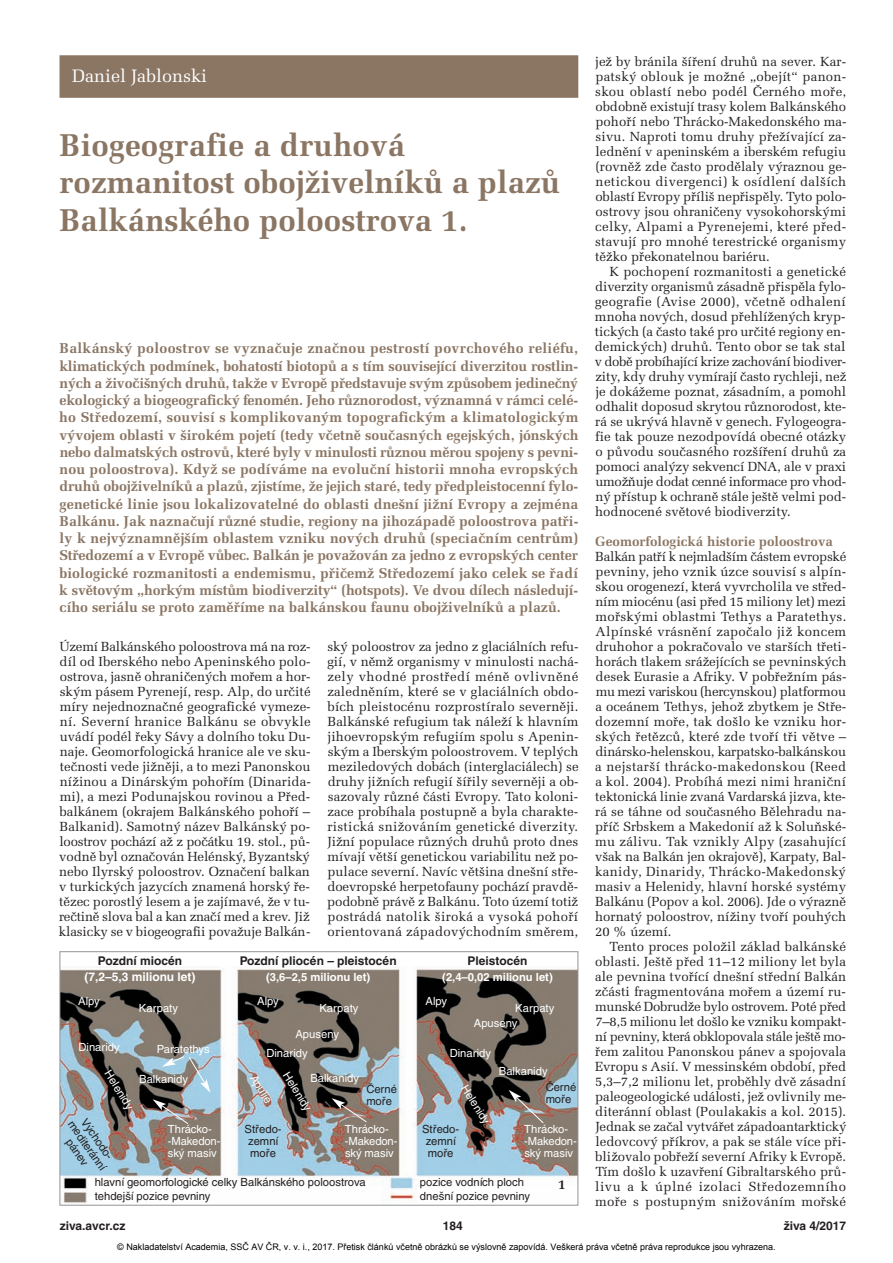
<style>
.page{position:relative;width:893px;height:1263px;background:#fff}
.page>*{position:absolute;margin:0;border:0;box-sizing:border-box;transform-origin:0 0}
.t1{font:700 31.5px/37.5px "Melior CE";color:#8b7664}
.t2{font:18px "Melior CE";color:#fff}
.t3{font:700 14.25px/17.2px "Melior CE";color:#8b7664;text-align:justify}
.t4{font:700 13.5px "Melior CE";color:#8b7664}
.t5{font:700 13.5px "Melior CE";color:#231f20}
.t6{font:13.2px/15px "Melior CE";color:#231f20;text-align:justify}
.t7{font:700 12px "Helvetica CE";color:#231f20}
.t8{font:700 12px "Helvetica CE";color:#fff}
.t9{font:11.25px/12px "Helvetica CE";color:#fff}
.t10{font:11.25px/12px "Helvetica CE";color:#231f20}
.t11{font:700 11.25px "Helvetica CE";color:#fff}
.t12{font:9px "Arial";color:#000}
</style>
<div class="page">
<img style="left:62px;top:966px;width:514px;height:237px">
<div style="left:60px;top:951px;width:518px;height:254px;border:1px solid #939598"></div>
<div style="left:60px;top:55px;width:518px;height:43px;background:#8b7664"></div>
<svg style="left:153px;top:1099px;width:36px;height:26px"></svg>
<svg style="left:332px;top:1098px;width:35px;height:25px"></svg>
<svg style="left:509px;top:1090px;width:35px;height:34px"></svg>
<svg style="left:162px;top:1056px;width:48px;height:37px"></svg>
<h2 class="t2" style="left:72px;top:70px;width:136px">Daniel Jablonski</h2>
<h1 class="t1" style="left:60px;top:130px;width:502px">Biogeografie a druhová rozmanitost obojživelníků a plazů<br>Balkánského poloostrova 1.</h1>
<p class="t3" style="left:59px;top:341px;width:521px">Balkánský poloostrov se vyznačuje značnou pestrostí povrchového reliéfu, klimatických podmínek, bohatostí biotopů a s tím související diverzitou rostlin&shy;ných a živočišných druhů, takže v Evropě představuje svým způsobem jedinečný ekologický a biogeografický fenomén. Jeho různorodost, významná v rámci celé&shy;ho Středozemí, souvisí s komplikovaným topografickým a klimatologickým vývojem oblasti v širokém pojetí (tedy včetně současných egejských, jónských nebo dalmatských ostrovů, které byly v minulosti různou měrou spojeny s pevni - nou poloostrova). Když se podíváme na evoluční historii mnoha evropských druhů obojživelníků a plazů, zjistíme, že jejich staré, tedy předpleistocenní fylo&shy;genetické linie jsou lokalizovatelné do oblasti dnešní jižní Evropy a zejména Balkánu. Jak naznačují různé studie, regiony na jihozápadě poloostrova patři&shy;ly k nejvýznamnějším oblastem vzniku nových druhů (speciačním centrům)<br>Středozemí a v Evropě vůbec. Balkán je považován za jedno z evropských center biologické rozmanitosti a endemismu, přičemž Středozemí jako celek se řadí k světovým „horkým místům biodiverzity“ (hotspots). Ve dvou dílech následují - cího seriálu se proto zaměříme na balkánskou faunu obojživelníků a plazů.</p>
<p class="t6" style="left:59px;top:641px;width:253px">Území Balkánského poloostrova má na roz&shy;díl od Iberského nebo Apeninského polo&shy;ostrova, jasně ohraničených mořem a hor&shy;ským pásem Pyrenejí, resp. Alp, do určité míry nejednoznačné geografické vymeze&shy;ní. Severní hranice Balkánu se obvykle uvádí podél řeky Sávy a dolního toku Du - naje. Geomorfologická hranice ale ve sku&shy;tečnosti vede jižněji, a to mezi Panonskou nížinou a Dinárským pohořím (Dinarida&shy;mi), a mezi Podunajskou rovinou a Před&shy;balkánem (okrajem Balkánského pohoří – Balkanid). Samotný název Balkánský po - loostrov pochází až z počátku 19. stol., pů - vodně byl označován Helénský, Byzantský nebo Ilyrský poloostrov. Označení balkan v turkických jazycích znamená horský ře - tězec porostlý lesem a je zajímavé, že v tu - rečtině slova bal a kan značí med a krev. Již klasicky se v biogeografii považuje Balkán -</p>
<p class="t6" style="left:327px;top:641px;width:253px">ský poloostrov za jedno z glaciálních refu&shy;gií, v němž organismy v minulosti nachá&shy;zely vhodné prostředí méně ovlivněné zaledněním, které se v glaciálních obdo&shy;bích pleistocénu rozprostíralo severněji.<br>Balkánské refugium tak náleží k hlavním jihoevropským refugiím spolu s Apenin&shy;ským a Iberským poloostrovem. V teplých meziledových dobách (interglaciálech) se druhy jižních refugií šířily severněji a ob - sazovaly různé části Evropy. Tato koloni&shy;zace probíhala po stupně a byla charakte&shy;ristická snižováním genetické diverzity.<br>Jižní populace různých druhů proto dnes mívají větší genetickou variabilitu než po - pulace severní. Navíc většina dnešní stře&shy;doevropské herpetofauny pochází pravdě&shy;podobně právě z Balkánu. Toto území totiž postrádá natolik široká a vysoká pohoří orientovaná západovýchodním směrem,</p>
<p class="t7" style="left:98px;top:956px;width:86px">Pozdní miocén</p>
<p class="t8" style="left:84px;top:972px;width:113px">(7,2–5,3 milionu let)</p>
<p class="t7" style="left:240px;top:957px;width:158px">Pozdní pliocén – pleistocén</p>
<p class="t11" style="left:266px;top:973px;width:106px">(3,6–2,5 milionu let)</p>
<p class="t7" style="left:467px;top:957px;width:62px">Pleistocén</p>
<p class="t11" style="left:442px;top:973px;width:112px">(2,4–0,02 milionu let)</p>
<p class="t9" style="left:78px;top:996px;width:23px">Alpy</p>
<p class="t9" style="left:257px;top:996px;width:23px">Alpy</p>
<p class="t9" style="left:425px;top:996px;width:23px">Alpy</p>
<p class="t9" style="left:319px;top:1003px;width:41px">Karpaty</p>
<p class="t9" style="left:515px;top:1003px;width:41px">Karpaty</p>
<p class="t9" style="left:139px;top:1003px;width:41px">Karpaty</p>
<p class="t9" style="left:157px;top:1044px;width:54px">Paratethys</p>
<p class="t9" style="left:474px;top:1018px;width:45px">Apuseny</p>
<p class="t9" style="left:295px;top:1029px;width:45px">Apuseny</p>
<p class="t9" style="left:78px;top:1042px;width:43px">Dinaridy</p>
<p class="t9" style="left:266px;top:1048px;width:43px">Dinaridy</p>
<p class="t9" style="left:450px;top:1048px;width:43px">Dinaridy</p>
<p class="t9" style="left:290px;top:1070px;width:45px;rotate:58deg">Helenidy</p>
<p class="t9" style="left:499px;top:1066px;width:50px">Balkanidy</p>
<p class="t9" style="left:112px;top:1068px;width:45px;rotate:58deg">Helenidy</p>
<p class="t9" style="left:257px;top:1073px;width:33px;rotate:58deg">Apulie</p>
<p class="t9" style="left:139px;top:1074px;width:50px">Balkanidy</p>
<p class="t9" style="left:310px;top:1073px;width:50px">Balkanidy</p>
<p class="t10" style="left:366px;top:1084px;width:32px">Černé moře</p>
<p class="t10" style="left:546px;top:1082px;width:32px">Černé moře</p>
<p class="t9" style="left:468px;top:1083px;width:45px;rotate:58deg">Helenidy</p>
<p class="t10" style="left:93px;top:1113px;width:49px;line-height:24px;text-align:center;rotate:55deg">Východo - pánev</p>
<p class="t10" style="left:245px;top:1124px;width:39px;text-align:center">Středo&shy;zemní moře</p>
<p class="t10" style="left:422px;top:1124px;width:39px;text-align:center">Středo&shy;zemní moře</p>
<p class="t10" style="left:75px;top:1119px;width:60px;rotate:55deg">mediteránní</p>
<p class="t9" style="left:168px;top:1124px;width:54px">Thrácko--Makedon&shy;ský masiv</p>
<p class="t9" style="left:345px;top:1124px;width:54px">Thrácko--Makedon&shy;ský masiv</p>
<p class="t9" style="left:524px;top:1124px;width:54px">Thrácko--Makedon&shy;ský masiv</p>
<p class="t10" style="left:95px;top:1177px;width:272px;line-height:13.5px">hlavní geomorfologické celky Balkánského poloostrova tehdejší pozice pevniny</p>
<p class="t10" style="left:420px;top:1177px;width:112px;line-height:13.5px">pozice vodních ploch dnešní pozice pevniny</p>
<p class="t5" style="left:558px;top:1180px;width:9px">1</p>
<p class="t6" style="left:595px;top:56px;width:253px">jež by bránila šíření druhů na sever. Kar&shy;patský oblouk je možné „obejít“ panon&shy;skou oblastí nebo podél Černého moře, obdobně existují trasy kolem Balkánského pohoří nebo Thrácko-Makedonského ma - sivu. Naproti tomu druhy přežívající za - lednění v apeninském a iberském refugiu (rovněž zde často prodělaly výraznou ge - netickou divergenci) k osídlení dalších oblastí Evropy příliš nepřispěly. Tyto polo&shy;ostrovy jsou ohraničeny vysokohorskými celky, Alpami a Pyrenejemi, které před&shy;stavují pro mnohé terestrické organismy těžko překonatelnou bariéru.</p>
<p class="t6" style="left:595px;top:266px;width:253px;text-indent:15px">K pochopení rozmanitosti a genetické diverzity organismů zásadně přispěla fylo&shy;geografie (Avise 2000), včetně odhalení mnoha nových, dosud přehlížených kryp&shy;tických (a často také pro určité regiony en - demických) druhů. Tento obor se tak stal v době probíhající krize zachování biodiver - zity, kdy druhy vymírají často rychleji, než je dokážeme poznat, zásadním, a pomohl odhalit doposud skrytou různorodost, kte&shy;rá se ukrývá hlavně v genech. Fylogeogra&shy;fie tak pouze nezodpovídá obecné otázky o původu současného rozšíření druhů za pomoci analýzy sekvencí DNA, ale v praxi umožňuje dodat cenné informace pro vhod&shy;ný přístup k ochraně stále ještě velmi pod&shy;hodnocené světové biodiverzity.</p>
<p class="t4" style="left:595px;top:537px;width:239px">Geomorfologická historie poloostrova</p>
<p class="t6" style="left:595px;top:551px;width:253px">Balkán patří k nejmladším částem evropské pevniny, jeho vznik úzce souvisí s alpín&shy;skou orogenezí, která vyvrcholila ve střed&shy;ním miocénu (asi před 15 miliony let) mezi mořskými oblastmi Tethys a Paratethys.<br>Alpínské vrásnění započalo již koncem druhohor a pokračovalo ve starších třeti&shy;horách tlakem srážejících se pevninských desek Eurasie a Afriky. V pobřežním pás&shy;mu mezi variskou (hercynskou) platformou a oceánem Tethys, jehož zbytkem je Stře&shy;dozemní moře, tak došlo ke vzniku hor&shy;ských řetězců, které zde tvoří tři větve – dinársko-helenskou, karpatsko-balkánskou a nejstarší thrácko-makedonskou (Reed a kol. 2004). Probíhá mezi nimi hraniční tektonická linie zvaná Vardarská jizva, kte&shy;rá se táhne od současného Bělehradu na - příč Srbskem a Makedonií až k Soluňské&shy;mu zálivu. Tak vznikly Alpy (zasahující však na Balkán jen okrajově), Karpaty, Bal&shy;kanidy, Dinaridy, Thrácko-Makedonský masiv a Helenidy, hlavní horské systémy Balkánu (Popov a kol. 2006). Jde o výrazně hornatý poloostrov, nížiny tvoří pouhých 20 % území.</p>
<p class="t6" style="left:595px;top:941px;width:253px;text-indent:14px">Tento proces položil základ balkánské oblasti. Ještě před 11–12 miliony let byla ale pevnina tvořící dnešní střední Balkán zčásti fragmentována mořem a území ru - munské Dobrudže bylo ostrovem. Poté před 7–8,5 milionu let došlo ke vzniku kompakt - ní pevniny, která obklopovala stále ještě mo - řem zalitou Panonskou pánev a spojovala Evropu s Asií. V messinském období, před 5,3–7,2 milionu let, proběhly dvě zásadní paleogeologické události, jež ovlivnily me - diteránní oblast (Poulakakis a kol. 2015).<br>Jednak se začal vytvářet západoantarktický ledovcový příkrov, a pak se stále více při&shy;bližovalo pobřeží severní Afriky k Evropě.<br>Tím došlo k uzavření Gibraltarského prů&shy;livu a k úplné izolaci Středozemního moře s postupným snižováním mořské</p>
<p class="t7" style="left:60px;top:1221px;width:67px">ziva.avcr.cz</p>
<p class="t7" style="left:443px;top:1221px;width:22px">184</p>
<p class="t7" style="left:784px;top:1221px;width:64px">živa 4/2017</p>
<p class="t12" style="left:117px;top:1241px;width:660px">© Nakladatelství Academia, SSČ AV ČR, v. v. i., 2017. Přetisk článků včetně obrázků se výslovně zapovídá. Veškerá práva včetně práva reprodukce jsou vyhrazena.</p>
</div>
